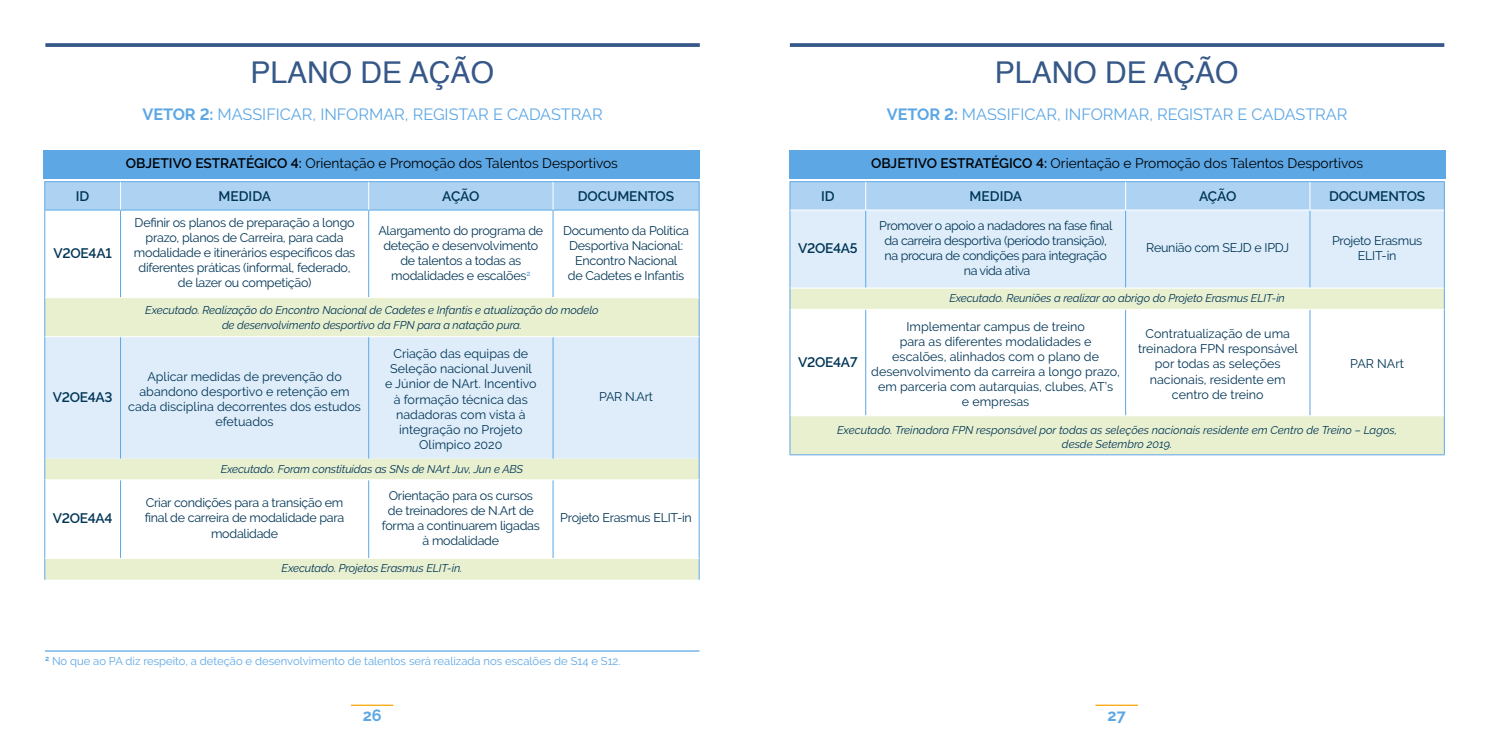
<style>
.page{position:relative;width:1489px;height:745px;background:#fff}
.page>*{position:absolute;margin:0;border:0;box-sizing:border-box;transform-origin:0 0}
.t1{font:30px "Helvetica";color:#365888}
.t2{font:16.25px "Raleway";color:#5da7e5}
.t3{font:700 16.25px "Raleway";color:#5da7e5}
.t4{font:13.75px "Raleway";color:#000}
.t5{font:600 13.75px "Raleway";letter-spacing:-.02em;color:#003556}
.t6{font:12.5px/15px "Raleway";letter-spacing:-.02em;color:#003556;text-align:center}
.t7{font:12.5px/15px "Raleway";color:#003556;text-align:center}
.t8{font:italic 11.25px/15px "Raleway";letter-spacing:-.01em;color:#003556;text-align:center}
.t9{font:11.25px "Raleway";color:#5da7e5}
.s1{font-weight:700}
.s2{font-weight:600}
</style>
<div class="page">
<hr style="left:351px;top:704px;width:42px;height:1px;background:#f7a600">
<hr style="left:1095px;top:704px;width:42px;height:1px;background:#f7a600">
<svg style="left:45px;top:43px;width:654px;height:4px;background:#41618e"></svg>
<svg style="left:789px;top:43px;width:655px;height:4px;background:#42618e"></svg>
<div style="left:44px;top:150px;width:656px;height:28px;background:#5da7e5"></div>
<div style="left:789px;top:150px;width:655px;height:28px;background:#5da7e5"></div>
<svg style="left:45px;top:298px;width:653px;height:281px"></svg>
<div style="left:45px;top:337px;width:653px;height:121px;background:#dfedfa"></div>
<hr style="left:44px;top:210px;width:1px;height:87px;background:#5da7e5">
<hr style="left:120px;top:210px;width:1px;height:87px;background:#5da7e5">
<hr style="left:368px;top:210px;width:1px;height:87px;background:#5da7e5">
<hr style="left:552px;top:210px;width:1px;height:87px;background:#5da7e5">
<hr style="left:698px;top:210px;width:1px;height:87px;background:#5da7e5">
<hr style="left:698px;top:297px;width:1px;height:39px;background:#5da7e5">
<hr style="left:44px;top:336px;width:1px;height:122px;background:#5da7e5">
<hr style="left:120px;top:337px;width:1px;height:121px;background:#5da7e5">
<hr style="left:368px;top:337px;width:1px;height:121px;background:#5da7e5">
<hr style="left:552px;top:337px;width:1px;height:121px;background:#5da7e5">
<hr style="left:698px;top:336px;width:1px;height:122px;background:#5da7e5">
<svg style="left:698px;top:458px;width:1px;height:21px"></svg>
<hr style="left:44px;top:479px;width:1px;height:79px;background:#5da7e5">
<hr style="left:120px;top:480px;width:1px;height:77px;background:#5da7e5">
<hr style="left:368px;top:480px;width:1px;height:77px;background:#5da7e5">
<hr style="left:552px;top:480px;width:1px;height:77px;background:#5da7e5">
<hr style="left:698px;top:479px;width:1px;height:79px;background:#5da7e5">
<svg style="left:698px;top:558px;width:1px;height:21px"></svg>
<hr style="left:44px;top:297px;width:1px;height:39px;background:#5da7e5">
<svg style="left:44px;top:458px;width:1px;height:21px"></svg>
<svg style="left:44px;top:558px;width:1px;height:21px"></svg>
<hr style="left:45px;top:336px;width:75px;height:1px;background:#fff">
<hr style="left:120px;top:336px;width:249px;height:1px;background:#fff">
<hr style="left:369px;top:336px;width:184px;height:1px;background:#fff">
<hr style="left:553px;top:336px;width:145px;height:1px;background:#fff">
<hr style="left:45px;top:557px;width:75px;height:1px;background:#fff">
<hr style="left:120px;top:557px;width:249px;height:1px;background:#fff">
<hr style="left:369px;top:557px;width:184px;height:1px;background:#fff">
<hr style="left:553px;top:557px;width:145px;height:1px;background:#fff">
<svg style="left:44px;top:181px;width:655px;height:29px;background:#aad1f1"></svg>
<hr style="left:45px;top:479px;width:75px;height:1px;background:#fff">
<hr style="left:120px;top:479px;width:249px;height:1px;background:#fff">
<hr style="left:369px;top:479px;width:184px;height:1px;background:#fff">
<hr style="left:553px;top:479px;width:145px;height:1px;background:#fff">
<div style="left:790px;top:210px;width:653px;height:77px;background:#dfedfa"></div>
<svg style="left:790px;top:288px;width:653px;height:166px"></svg>
<hr style="left:789px;top:210px;width:1px;height:78px;background:#5da7e5">
<hr style="left:865px;top:210px;width:1px;height:77px;background:#5da7e5">
<hr style="left:1125px;top:210px;width:1px;height:77px;background:#5da7e5">
<hr style="left:1309px;top:210px;width:1px;height:77px;background:#5da7e5">
<hr style="left:1443px;top:210px;width:1px;height:78px;background:#5da7e5">
<svg style="left:1443px;top:288px;width:1px;height:21px"></svg>
<hr style="left:789px;top:309px;width:1px;height:106px;background:#5da7e5">
<hr style="left:865px;top:309px;width:1px;height:106px;background:#5da7e5">
<hr style="left:1125px;top:309px;width:1px;height:106px;background:#5da7e5">
<hr style="left:1309px;top:309px;width:1px;height:106px;background:#5da7e5">
<hr style="left:1443px;top:309px;width:1px;height:106px;background:#5da7e5">
<hr style="left:1443px;top:415px;width:1px;height:39px;background:#5da7e5">
<hr style="left:790px;top:309px;width:75px;height:1px;background:#fff">
<hr style="left:865px;top:309px;width:260px;height:1px;background:#fff">
<hr style="left:1125px;top:309px;width:184px;height:1px;background:#fff">
<hr style="left:1309px;top:309px;width:134px;height:1px;background:#fff">
<hr style="left:790px;top:415px;width:75px;height:1px;background:#fff">
<hr style="left:865px;top:415px;width:260px;height:1px;background:#fff">
<hr style="left:1125px;top:415px;width:184px;height:1px;background:#fff">
<hr style="left:1309px;top:415px;width:134px;height:1px;background:#fff">
<svg style="left:789px;top:288px;width:1px;height:21px"></svg>
<hr style="left:789px;top:415px;width:1px;height:39px;background:#5da7e5">
<hr style="left:789px;top:454px;width:76px;height:1px;background:#5da7e5">
<hr style="left:865px;top:454px;width:260px;height:1px;background:#5da7e5">
<hr style="left:1125px;top:454px;width:184px;height:1px;background:#5da7e5">
<hr style="left:1309px;top:454px;width:135px;height:1px;background:#5da7e5">
<svg style="left:789px;top:181px;width:655px;height:29px;background:#acd2f1"></svg>
<hr style="left:45px;top:650px;width:654px;height:1px;background:#5da7e5">
<h1 class="t1" style="left:250px;top:49px;width:245px">PLANO DE AÇÃO</h1>
<h2 class="t2" style="left:142px;top:105px;width:462px"><span class="s1">VETOR 2:</span> MASSIFICAR, INFORMAR, REGISTAR E CADASTRAR</h2>
<h1 class="t1" style="left:994px;top:49px;width:245px">PLANO DE AÇÃO</h1>
<h2 class="t2" style="left:886px;top:105px;width:462px"><span class="s1">VETOR 2:</span> MASSIFICAR, INFORMAR, REGISTAR E CADASTRAR</h2>
<p class="t4" style="left:126px;top:155px;width:493px"><span class="s2">OBJETIVO ESTRATÉGICO 4:</span> Orientação e Promoção dos Talentos Desportivos</p>
<p class="t4" style="left:871px;top:155px;width:493px"><span class="s2">OBJETIVO ESTRATÉGICO 4:</span> Orientação e Promoção dos Talentos Desportivos</p>
<p class="t5" style="left:76px;top:188px;width:15px">ID</p>
<p class="t5" style="left:218px;top:188px;width:54px">MEDIDA</p>
<p class="t5" style="left:442px;top:188px;width:39px">AÇÃO</p>
<p class="t5" style="left:578px;top:188px;width:98px">DOCUMENTOS</p>
<p class="t5" style="left:54px;top:245px;width:60px">V2OE4A1</p>
<p class="t5" style="left:53px;top:388px;width:61px">V2OE4A3</p>
<p class="t5" style="left:53px;top:510px;width:61px">V2OE4A4</p>
<p class="t6" style="left:134px;top:215px;width:223px">Definir os planos de preparação a longo prazo, planos de Carreira, para cada modalidade e itinerários específicos das diferentes práticas (informal, federado, de lazer ou competição)</p>
<p class="t6" style="left:378px;top:223px;width:166px">Alargamento do programa de deteção e desenvolvimento de talentos a todas as modalidades e escalões<sup>2</sup></p>
<p class="t6" style="left:563px;top:223px;width:127px">Documento da Política<br>Desportiva Nacional:<br>Encontro Nacional<br>de Cadetes e Infantis</p>
<p class="t8" style="left:145px;top:302px;width:455px">Executado. Realização do Encontro Nacional de Cadetes e Infantis e atualização do modelo de desenvolvimento desportivo da FPN para a natação pura.</p>
<p class="t7" style="left:128px;top:369px;width:234px">Aplicar medidas de prevenção do abandono desportivo e retenção em cada disciplina decorrentes dos estudos efetuados</p>
<p class="t7" style="left:385px;top:346px;width:153px">Criação das equipas de<br>Seleção nacional Juvenil e Júnior de NArt. Incentivo à formação técnica das nadadoras com vista à integração no Projeto<br>Olímpico 2020</p>
<p class="t8" style="left:221px;top:461px;width:304px">Executado. Foram constituídas as SNs de NArt Juv, Jun e ABS</p>
<p class="t6" style="left:145px;top:495px;width:201px">Criar condições para a transição em final de carreira de modalidade para modalidade</p>
<p class="t6" style="left:382px;top:487px;width:159px">Orientação para os cursos de treinadores de N.Art de forma a continuarem ligadas à modalidade</p>
<p class="t8" style="left:281px;top:560px;width:182px">Executado. Projetos Erasmus ELIT-in.</p>
<p class="t6" style="left:599px;top:389px;width:56px">PAR N.Art</p>
<p class="t6" style="left:560px;top:510px;width:133px">Projeto Erasmus ELIT-in</p>
<p class="t9" style="left:45px;top:654px;width:577px"><sup>2</sup> No que ao PA diz respeito, a deteção e desenvolvimento de talentos será realizada nos escalões de S14 e S12.</p>
<p class="t5" style="left:821px;top:188px;width:15px">ID</p>
<p class="t5" style="left:969px;top:188px;width:54px">MEDIDA</p>
<p class="t5" style="left:1198px;top:188px;width:39px">AÇÃO</p>
<p class="t5" style="left:1328px;top:188px;width:98px">DOCUMENTOS</p>
<p class="t5" style="left:798px;top:240px;width:61px">V2OE4A5</p>
<p class="t6" style="left:879px;top:218px;width:235px">Promover o apoio a nadadores na fase final da carreira desportiva (período transição), na procura de condições para integração na vida ativa</p>
<p class="t6" style="left:1146px;top:240px;width:144px">Reunião com SEJD e IPDJ</p>
<p class="t6" style="left:1331px;top:233px;width:92px">Projeto Erasmus<br>ELIT-in</p>
<p class="t8" style="left:949px;top:290px;width:337px">Executado. Reuniões a realizar ao abrigo do Projeto Erasmus ELIT-in</p>
<p class="t5" style="left:798px;top:353px;width:61px">V2OE4A7</p>
<p class="t7" style="left:871px;top:319px;width:250px">Implementar campus de treino<br>para as diferentes modalidades e escalões, alinhados com o plano de desenvolvimento da carreira a longo prazo, em parceria com autarquias, clubes, AT’s<br>e empresas</p>
<p class="t7" style="left:1137px;top:326px;width:161px">Contratualização de uma treinadora FPN responsável por todas as seleções nacionais, residente em centro de treino</p>
<p class="t6" style="left:1350px;top:356px;width:55px">PAR NArt</p>
<p class="t8" style="left:837px;top:422px;width:561px;line-height:13.8px">Executado. Treinadora FPN responsável por todas as seleções nacionais residente em Centro de Treino – Lagos, desde Setembro 2019.</p>
<h2 class="t3" style="left:363px;top:705px;width:21px">26</h2>
<h2 class="t3" style="left:1107px;top:705px;width:20px">27</h2>
</div>
